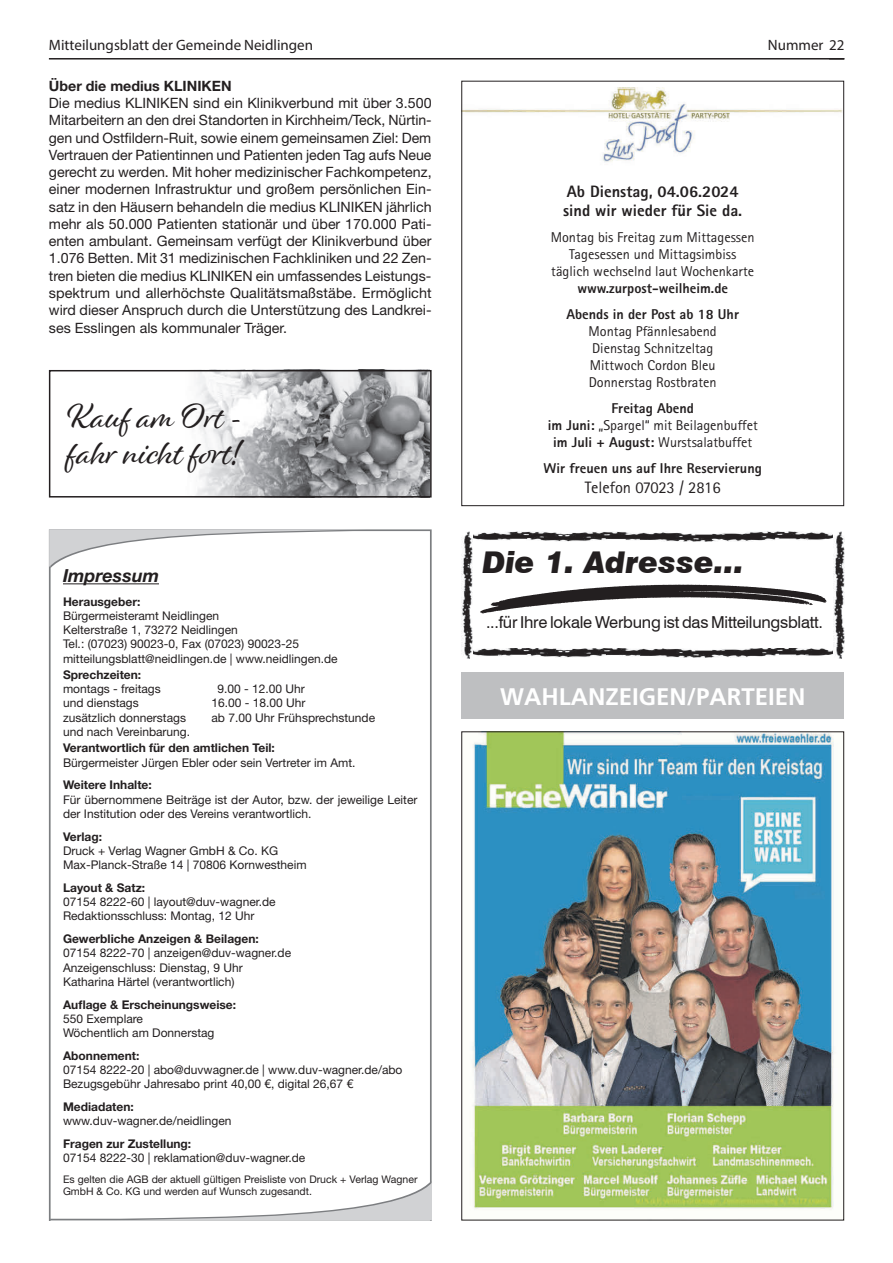
<style>
.page{position:relative;width:893px;height:1263px;background:#fff}
.page>*{position:absolute;margin:0;border:0;box-sizing:border-box;transform-origin:0 0}
.t1{font:36px/36.6px "Alisha";color:#231f20}
.t2{font:italic 900 30px "Swiss 721 BT";color:#231f20}
.t3{font:700 24px "Frutiger LT Std";color:#fff}
.t4{font:italic 700 18px "Helvetica Neue LT Std";color:#231f20}
.t5{font:16.5px "Swiss 721 BT";letter-spacing:-.015em;color:#231f20}
.t6{font:800 16.5px/19.8px "Rotis Sans Serif";color:#231f20}
.t7{font:16.5px "Rotis Sans Serif";color:#231f20}
.t8{font:15px "Myriad Pro";color:#231f20}
.t9{font:14.25px/17.2px "Helvetica Neue LT Std";color:#231f20;text-align:justify}
.t10{font:14.25px/17.1px "Rotis Sans Serif";color:#231f20;text-align:center}
.t11{font:800 14.25px/25.7px "Rotis Sans Serif";color:#231f20;text-align:center}
.t12{font:700 14.25px "Helvetica Neue LT Std";color:#231f20}
.t13{font:12px/14.2px "Helvetica Neue LT Std";color:#231f20}
.t14{font:700 12px "Helvetica Neue LT Std";color:#231f20}
.t15{font:10.5px/12px "Helvetica Neue LT Std";color:#231f20}
.s1{font-weight:800}
</style>
<div class="page">
<svg style="left:49px;top:529px;width:383px;height:691px"></svg>
<svg style="left:49px;top:529px;width:320px;height:39px"></svg>
<hr style="left:50px;top:1219px;width:382px;height:1px;background:#7c7e81">
<svg style="left:112px;top:1181px;width:320px;height:39px"></svg>
<hr style="left:63px;top:583px;width:96px;height:1px;background:#231f20">
<hr style="left:49px;top:58px;width:795px;height:2px;background:#231f20">
<svg style="left:829px;top:59px;width:15px;height:1px"></svg>
<img style="left:463px;top:88px;width:379px;height:74px">
<img style="left:472px;top:733px;width:362px;height:477px">
<div style="left:461px;top:672px;width:383px;height:47px;background:#bebfc1"></div>
<img style="left:480px;top:585px;width:346px;height:28px">
<img style="left:472px;top:531px;width:361px;height:11px">
<img style="left:473px;top:648px;width:360px;height:10px">
<img style="left:462px;top:531px;width:10px;height:128px">
<img style="left:833px;top:531px;width:11px;height:128px">
<img style="left:194px;top:373px;width:235px;height:121px">
<div style="left:49px;top:370px;width:383px;height:127px;border:2px solid #231f20"></div>
<p class="t8" style="left:49px;top:35px;width:266px">Mitteilungsblatt der Gemeinde Neidlingen</p>
<p class="t8" style="left:768px;top:35px;width:78px">Nummer 22</p>
<p class="t12" style="left:49px;top:77px;width:184px">Über die medius KLINIKEN</p>
<p class="t9" style="left:49px;top:94px;width:384px">Die medius KLINIKEN sind ein Klinikverbund mit über 3.500<br>Mitarbeitern an den drei Standorten in Kirchheim/Teck, Nürtin&shy;gen und Ostfildern-Ruit, sowie einem gemeinsamen Ziel: Dem Vertrauen der Patientinnen und Patienten jeden Tag aufs Neue gerecht zu werden. Mit hoher medizinischer Fachkompetenz, einer modernen Infrastruktur und großem persönlichen Ein&shy;satz in den Häusern behandeln die medius KLINIKEN jährlich mehr als 50.000 Patienten stationär und über 170.000 Pati&shy;enten ambulant. Gemeinsam verfügt der Klinikverbund über 1.076 Betten. Mit 31 medizinischen Fachkliniken und 22 Zen&shy;tren bieten die medius KLINIKEN ein umfassendes Leistungs&shy;spektrum und allerhöchste Qualitätsmaßstäbe. Ermöglicht wird dieser Anspruch durch die Unterstützung des Landkrei&shy;ses Esslingen als kommunaler Träger.</p>
<h1 class="t1" style="left:67px;top:397px;width:176px">Kauf am Ort - fahr nicht fort!</h1>
<h3 class="t4" style="left:63px;top:564px;width:97px">Impressum</h3>
<p class="t14" style="left:63px;top:594px;width:79px">Herausgeber:</p>
<p class="t13" style="left:63px;top:608px;width:276px">Bürgermeisteramt Neidlingen<br>Kelterstraße 1, 73272 Neidlingen<br>Tel.: (07023) 90023-0, Fax (07023) 90023-25 mitteilungsblatt@neidlingen.de | www.neidlingen.de</p>
<p class="t14" style="left:63px;top:667px;width:80px">Sprechzeiten:</p>
<p class="t13" style="left:63px;top:682px;width:99px">montags - freitags</p>
<p class="t13" style="left:217px;top:682px;width:89px">9.00 - 12.00 Uhr</p>
<p class="t13" style="left:63px;top:696px;width:77px">und dienstags</p>
<p class="t13" style="left:211px;top:696px;width:96px">16.00 - 18.00 Uhr</p>
<p class="t13" style="left:63px;top:710px;width:125px">zusätzlich donnerstags</p>
<p class="t13" style="left:211px;top:710px;width:165px">ab 7.00 Uhr Frühsprechstunde</p>
<p class="t13" style="left:63px;top:724px;width:129px">und nach Vereinbarung.</p>
<p class="t14" style="left:63px;top:741px;width:213px">Verantwortlich für den amtlichen Teil:</p>
<p class="t13" style="left:63px;top:755px;width:294px">Bürgermeister Jürgen Ebler oder sein Vertreter im Amt.</p>
<p class="t14" style="left:63px;top:778px;width:90px">Weitere Inhalte:</p>
<p class="t13" style="left:63px;top:792px;width:356px">Für übernommene Beiträge ist der Autor, bzw. der jeweilige Leiter der Institution oder des Vereins verantwortlich.</p>
<p class="t14" style="left:63px;top:829px;width:41px">Verlag:</p>
<p class="t13" style="left:63px;top:843px;width:245px">Druck + Verlag Wagner GmbH &amp; Co. KG<br>Max-Planck-Straße 14 | 70806 Kornwestheim</p>
<p class="t14" style="left:63px;top:880px;width:84px">Layout &amp; Satz:</p>
<p class="t13" style="left:63px;top:894px;width:214px">07154 8222-60 | layout@duv-wagner.de<br>Redaktionsschluss: Montag, 12 Uhr</p>
<p class="t14" style="left:63px;top:931px;width:197px">Gewerbliche Anzeigen &amp; Beilagen:</p>
<p class="t13" style="left:63px;top:946px;width:230px">07154 8222-70 | anzeigen@duv-wagner.de<br>Anzeigenschluss: Dienstag, 9 Uhr<br>Katharina Härtel (verantwortlich)</p>
<p class="t14" style="left:63px;top:997px;width:175px">Auflage &amp; Erscheinungsweise:</p>
<p class="t13" style="left:63px;top:1011px;width:153px">550 Exemplare<br>Wöchentlich am Donnerstag</p>
<p class="t14" style="left:63px;top:1048px;width:78px">Abonnement:</p>
<p class="t13" style="left:63px;top:1062px;width:341px">07154 8222-20 | abo@duvwagner.de | www.duv-wagner.de/abo<br>Bezugsgebühr Jahresabo print 40,00 €, digital 26,67 €</p>
<p class="t14" style="left:63px;top:1099px;width:72px">Mediadaten:</p>
<p class="t13" style="left:63px;top:1114px;width:170px">www.duv-wagner.de/neidlingen</p>
<p class="t14" style="left:63px;top:1136px;width:130px">Fragen zur Zustellung:</p>
<p class="t13" style="left:63px;top:1151px;width:244px">07154 8222-30 | reklamation@duv-wagner.de</p>
<p class="t15" style="left:63px;top:1173px;width:356px">Es gelten die AGB der aktuell gültigen Preisliste von Druck + Verlag Wagner<br>GmbH &amp; Co. KG und werden auf Wunsch zugesandt.</p>
<h3 class="t6" style="left:563px;top:181px;width:181px">Ab Dienstag, 04.06.2024 sind wir wieder für Sie da.</h3>
<p class="t10" style="left:551px;top:229px;width:205px">Montag bis Freitag zum Mittagessen<br>Tagesessen und Mittagsimbiss täglich wechselnd laut Wochenkarte</p>
<p class="t11" style="left:566px;top:275px;width:174px">www.zurpost-weilheim.de<br>Abends in der Post ab 18 Uhr</p>
<p class="t10" style="left:589px;top:323px;width:130px;text-align:left">Montag Pfännlesabend<br>Dienstag Schnitzeltag<br>Mittwoch Cordon Bleu<br>Donnerstag Rostbraten</p>
<p class="t10" style="left:548px;top:399px;width:212px"><span class="s1">Freitag Abend<br>im Juni:</span> „Spargel“ mit Beilagenbuffet <span class="s1">im Juli + August:</span> Wurstsalatbuffet</p>
<p class="t11" style="left:544px;top:455px;width:220px">Wir freuen uns auf Ihre Reservierung</p>
<h3 class="t7" style="left:585px;top:477px;width:137px">Telefon 07023 / 2816</h3>
<h2 class="t2" style="left:482px;top:544px;width:263px">Die 1. Adresse...</h2>
<h3 class="t5" style="left:486px;top:612px;width:339px">...für Ihre lokale Werbung ist das Mitteilungsblatt.</h3>
<h3 class="t3" style="left:500px;top:682px;width:307px">WAHLANZEIGEN/PARTEIEN</h3>
</div>
